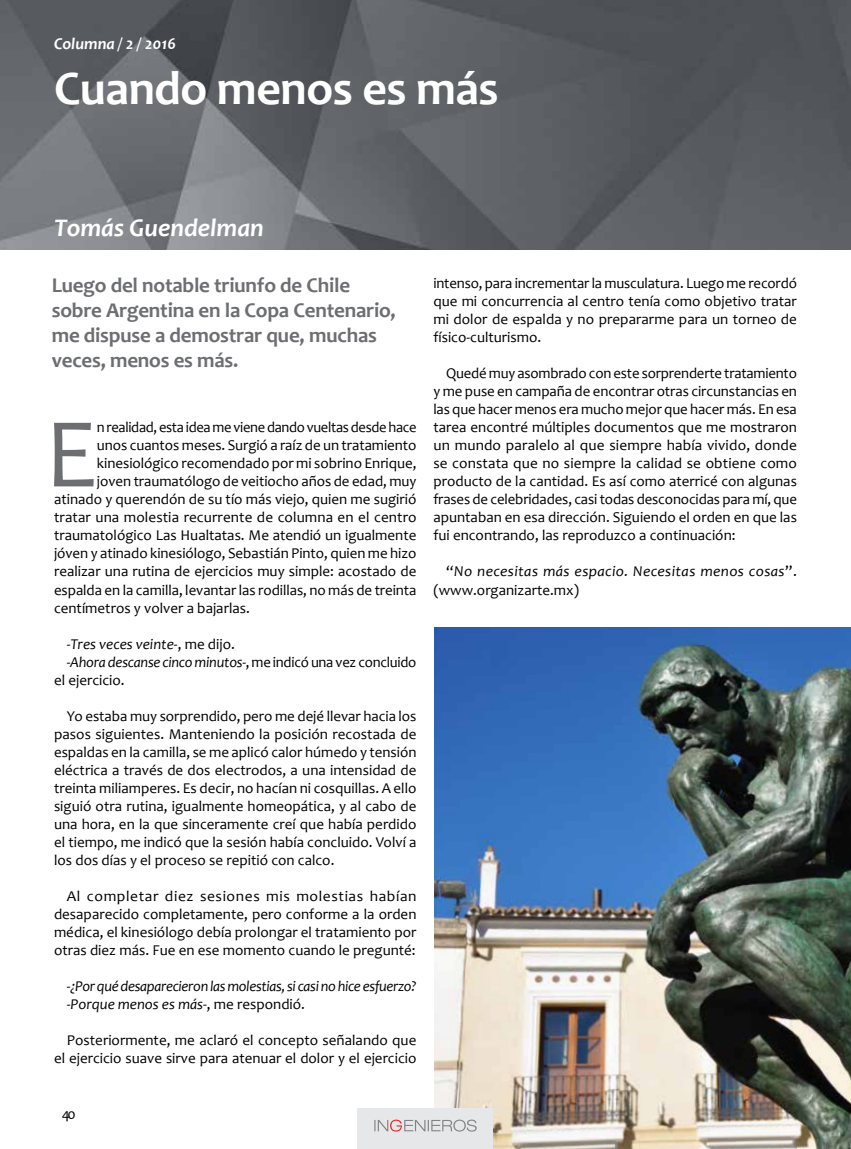
<style>
.page{position:relative;width:851px;height:1149px;background:#fff}
.page>*{position:absolute;margin:0;border:0;box-sizing:border-box;transform-origin:0 0}
.t1{font:99.9px "Candara";color:#6d6e71}
.t2{font:700 48px "Candara";letter-spacing:-.01em;color:#fff}
.t3{font:italic 700 25.5px "Candara";color:#fff}
.t4{font:700 21px/25.2px "Candara";letter-spacing:-.01em;color:#6d6e71}
.t5{font:italic 700 16.5px "Candara";color:#fff}
.t6{font:15px/18px "Candara";color:#000;text-align:justify}
.t7{font:italic 15px/18px "Candara";letter-spacing:-.02em;color:#000}
.t8{font:italic 15px/18px "Candara";letter-spacing:.02em;color:#000}
.t9{font:15px "Candara";letter-spacing:-.02em;color:#000}
.t10{font:italic 15px "Candara";color:#000}
.s1{font-style:normal}
.s2{font-style:italic}
</style>
<div class="page">
<img style="left:434px;top:627px;width:416px;height:521px">
<div style="left:358px;top:1108px;width:135px;height:40px;background:#e6e7e8"></div>
<svg style="left:374px;top:1119px;width:102px;height:12px"></svg>
<img style="left:0;top:0;width:850px;height:249px">
<p class="t5" style="left:54px;top:34px;width:124px">Columna / 2 / 2016</p>
<h2 class="t2" style="left:54px;top:59px;width:446px">Cuando menos es más</h2>
<h3 class="t3" style="left:54px;top:212px;width:211px">Tomás Guendelman</h3>
<h3 class="t4" style="left:52px;top:272px;width:345px">Luego del notable triunfo de Chile sobre Argentina en la Copa Centenario, me dispuse a demostrar que, muchas veces, menos es más.</h3>
<h1 class="t1" style="left:45px;top:393px;width:54px">E</h1>
<p class="t9" style="left:97px;top:418px;width:321px">n realidad, esta idea me viene dando vueltas desde hace</p>
<p class="t6" style="left:97px;top:436px;width:321px">unos cuantos meses. Surgió a raíz de un tratamiento</p>
<p class="t6" style="left:97px;top:454px;width:321px">kinesiológico recomendado por mi sobrino Enrique,</p>
<p class="t6" style="left:97px;top:472px;width:321px">joven traumatólogo de veitiocho años de edad, muy</p>
<p class="t6" style="left:54px;top:490px;width:364px">atinado y querendón de su tío más viejo, quien me sugirió</p>
<p class="t6" style="left:54px;top:508px;width:364px">tratar una molestia recurrente de columna en el centro</p>
<p class="t6" style="left:54px;top:526px;width:364px">traumatológico Las Hualtatas. Me atendió un igualmente</p>
<p class="t6" style="left:54px;top:544px;width:364px">jóven y atinado kinesiólogo, Sebastián Pinto, quien me hizo</p>
<p class="t6" style="left:54px;top:562px;width:364px">realizar una rutina de ejercicios muy simple: acostado de</p>
<p class="t6" style="left:54px;top:580px;width:364px">espalda en la camilla, levantar las rodillas, no más de treinta</p>
<p class="t6" style="left:54px;top:598px;width:197px">centímetros y volver a bajarlas.</p>
<p class="t10" style="left:67px;top:634px;width:170px"><span class="s1">-</span>Tres veces veinte<span class="s1">-, me dijo.</span></p>
<p class="t6" style="left:67px;top:652px;width:351px">-<span class="s2">Ahora descanse cinco minutos</span>-, me indicó una vez concluido</p>
<p class="t6" style="left:54px;top:670px;width:72px">el ejercicio.</p>
<p class="t6" style="left:54px;top:706px;width:364px;text-indent:13px">Yo estaba muy sorprendido, pero me dejé llevar hacia los pasos siguientes. Manteniendo la posición recostada de espaldas en la camilla, se me aplicó calor húmedo y tensión eléctrica a través de dos electrodos, a una intensidad de treinta miliamperes. Es decir, no hacían ni cosquillas. A ello siguió otra rutina, igualmente homeopática, y al cabo de una hora, en la que sinceramente creí que había perdido el tiempo, me indicó que la sesión había concluido. Volví a los dos días y el proceso se repitió con calco.</p>
<p class="t6" style="left:54px;top:886px;width:364px;text-indent:13px">Al completar diez sesiones mis molestias habían desaparecido completamente, pero conforme a la orden médica, el kinesiólogo debía prolongar el tratamiento por otras diez más. Fue en ese momento cuando le pregunté:</p>
<p class="t7" style="left:67px;top:976px;width:351px"><span class="s1">-</span>¿Por qué desaparecieron las molestias, si casi no hice esfuerzo? <span class="s1">-</span>Porque menos es más<span class="s1">-, me respondió.</span></p>
<p class="t6" style="left:54px;top:1030px;width:364px;text-align:right">Posteriormente, me aclaró el concepto señalando que el ejercicio suave sirve para atenuar el dolor y el ejercicio</p>
<p class="t6" style="left:433px;top:274px;width:365px">intenso, para incrementar la musculatura. Luego me recordó que mi concurrencia al centro tenía como objetivo tratar mi dolor de espalda y no prepararme para un torneo de físico-culturismo.</p>
<p class="t6" style="left:433px;top:364px;width:365px;text-indent:13px">Quedé muy asombrado con este sorprenderte tratamiento y me puse en campaña de encontrar otras circunstancias en las que hacer menos era mucho mejor que hacer más. En esa tarea encontré múltiples documentos que me mostraron un mundo paralelo al que siempre había vivido, donde se constata que no siempre la calidad se obtiene como producto de la cantidad. Es así como aterricé con algunas frases de celebridades, casi todas desconocidas para mí, que apuntaban en esa dirección. Siguiendo el orden en que las fui encontrando, las reproduzco a continuación:</p>
<p class="t8" style="left:433px;top:562px;width:365px;text-indent:13px"><span class="s1">“</span>No necesitas más espacio. Necesitas menos cosas<span class="s1">”. (www.organizarte.mx)</span></p>
<p class="t6" style="left:62px;top:1104px;width:15px">40</p>
</div>
